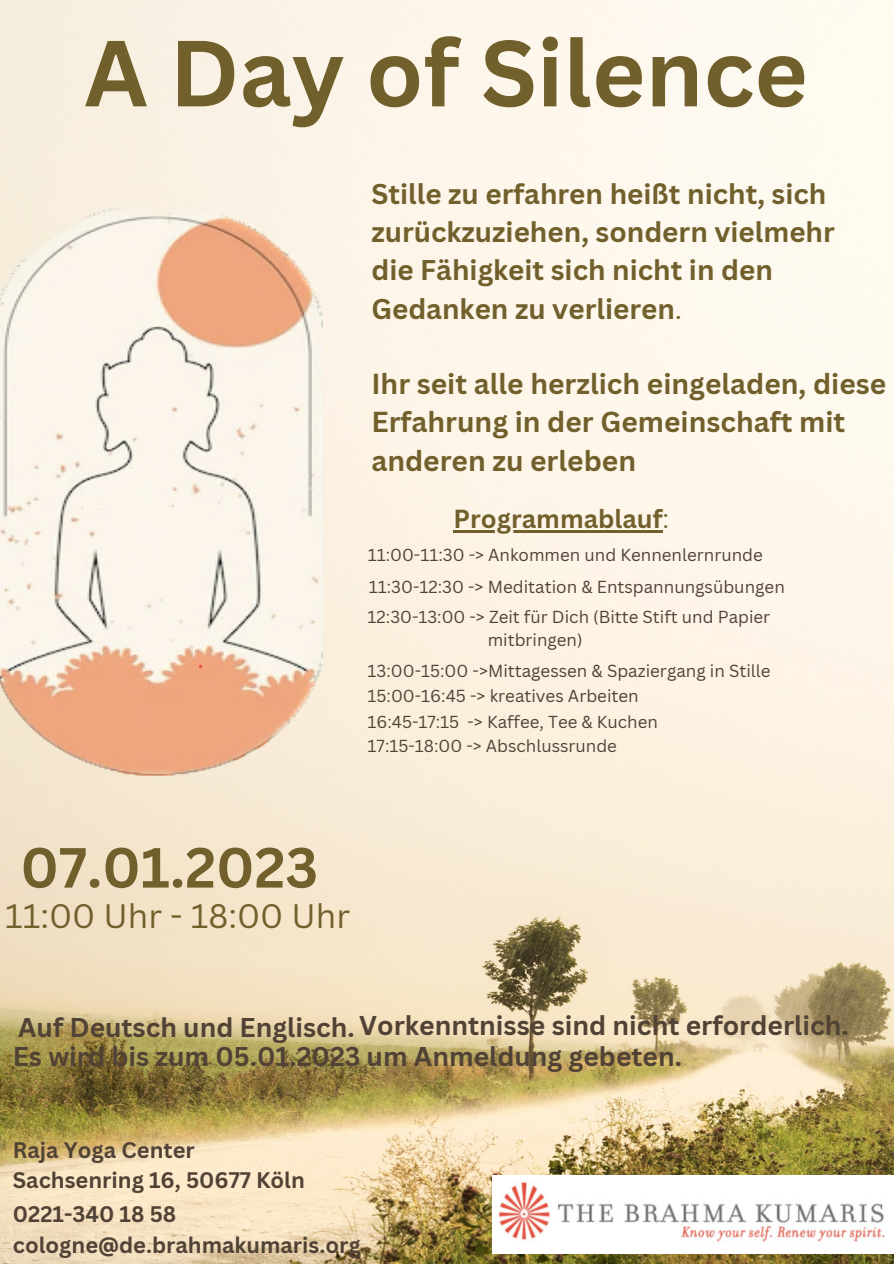
<style>
.page{position:relative;width:894px;height:1264px;background:#fff}
.page>*{position:absolute;margin:0;border:0;box-sizing:border-box;transform-origin:0 0}
.t1{font:700 91.5px "Canva Sans";color:#71602c}
.t2{font:700 55.2px "Canva Sans";color:#71602c}
.t3{font:33px "Canva Sans";color:#71602c}
.t4{font:700 28.05px/38.2px "Canva Sans";color:#71602c}
.t5{font:700 27.75px/38.2px "Canva Sans";color:#71602c}
.t6{font:700 26.4px/30.8px "Canva Sans";color:#514236}
.t7{font:700 25.35px "Canva Sans";color:#71602c}
.t8{font:700 21.9px/30.5px "Canva Sans";color:#514236}
.t9{font:16.95px/31px "Canva Sans";color:#514236}
.s1{font-weight:400}
</style>
<div class="page">
<img style="left:0;top:0;width:893px;height:1263px">
<img style="left:492px;top:1175px;width:401px;height:78px">
<img style="left:0;top:207px;width:322px;height:568px">
<hr style="left:453px;top:530px;width:209px;height:2px;background:#71602c">
<h1 class="t1" style="left:84px;top:9px;width:725px">A Day of Silence</h1>
<h3 class="t5" style="left:371px;top:174px;width:465px">Stille zu erfahren heißt nicht, sich zurückzuziehen, sondern vielmehr die Fähigkeit sich nicht in den<br>Gedanken zu verlieren<span class="s1">.</span></h3>
<h3 class="t4" style="left:371px;top:364px;width:516px">Ihr seit alle herzlich eingeladen, diese<br>Erfahrung in der Gemeinschaft mit anderen zu erleben</h3>
<h3 class="t7" style="left:453px;top:501px;width:217px">Programmablauf<span class="s1">:</span></h3>
<p class="t9" style="left:367px;top:539px;width:418px">11:00-11:30 -&gt; Ankommen und Kennenlernrunde<br>11:30-12:30 -&gt; Meditation &amp; Entspannungsübungen<br>12:30-13:00 -&gt; Zeit für Dich (Bitte Stift und Papier</p>
<p class="t9" style="left:367px;top:624px;width:404px;line-height:30.5px;text-indent:120px">mitbringen)<br>13:00-15:00 -&gt;Mittagessen &amp; Spaziergang in Stille</p>
<p class="t9" style="left:367px;top:683px;width:292px;line-height:25px">15:00-16:45 -&gt; kreatives Arbeiten<br>16:45-17:15 -&gt; Kaffee, Tee &amp; Kuchen<br>17:15-18:00 -&gt; Abschlussrunde</p>
<h2 class="t2" style="left:20px;top:828px;width:299px">07.01.2023</h2>
<h3 class="t3" style="left:5px;top:893px;width:346px">11:00 Uhr - 18:00 Uhr</h3>
<h3 class="t6" style="left:13px;top:1009px;width:837px">Auf Deutsch und Englisch. Vorkenntnisse sind nicht erforderlich.<br>Es wird bis zum 05.01.2023 um Anmeldung gebeten.</h3>
<p class="t8" style="left:13px;top:1134px;width:293px">Raja Yoga Center<br>Sachsenring 16, 50677 Köln</p>
<p class="t8" style="left:13px;top:1198px;width:349px">0221-340 18 58 cologne@de.brahmakumaris.org</p>
</div>
